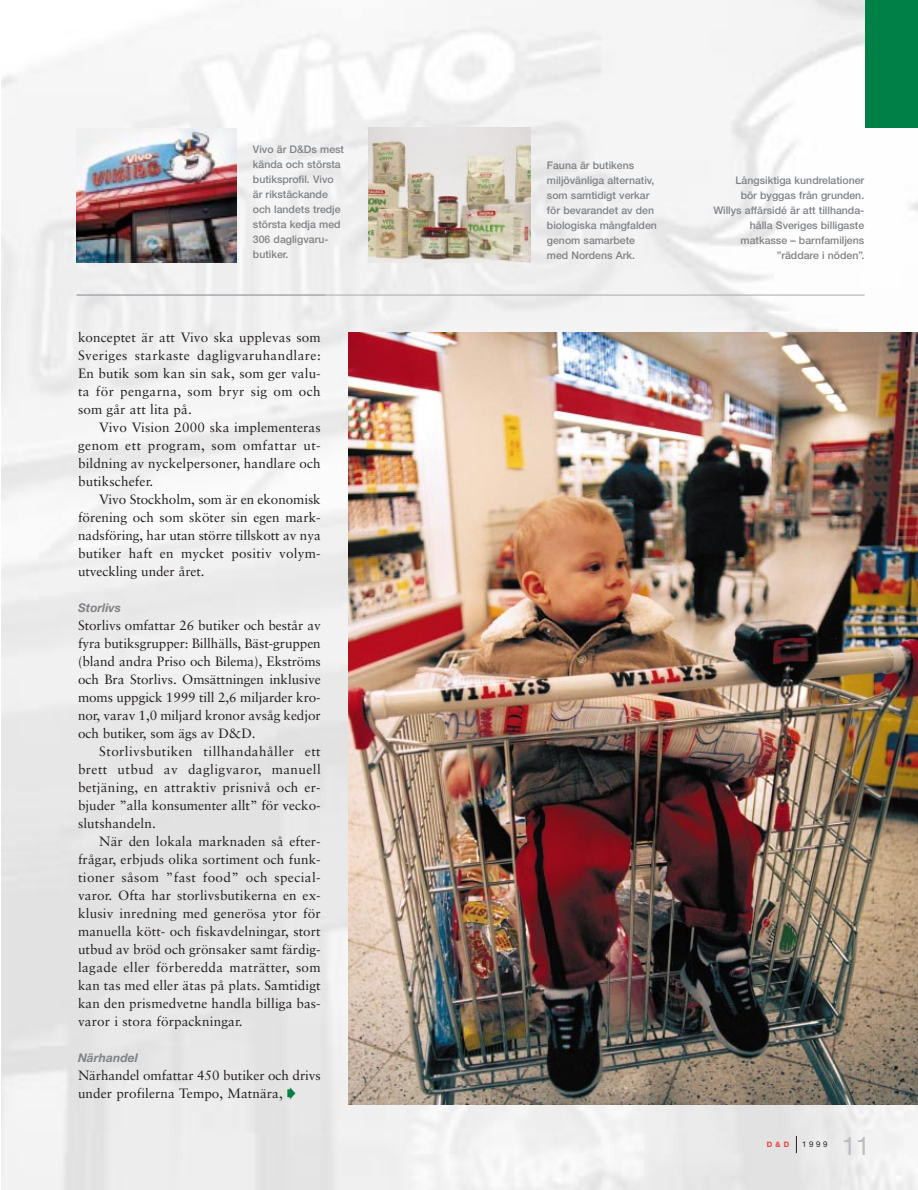
<style>
.page{position:relative;width:918px;height:1190px;background:#fff}
.page>*{position:absolute;margin:0;border:0;box-sizing:border-box;transform-origin:0 0}
.t1{font:25.5px "Helvetica Neue";color:#bcbdc0}
.t2{font:13.5px/18px "Sabon";letter-spacing:.01em;color:#231f20;text-align:justify}
.t3{font:italic 700 12px "Helvetica Neue";letter-spacing:.005em;color:#808285}
.t4{font:500 10.5px/15px "Helvetica Neue";color:#808285}
.t5{font:7.95px "Helvetica Neue";color:#231f20}
.t6{font:700 7.5px "Helvetica Neue";color:#ee3d3c}
.s1{color:#007f46}
</style>
<div class="page">
<img style="left:1px;top:0;width:917px;height:1189px">
<svg style="left:796px;top:1136px;width:1px;height:17px"></svg>
<div style="left:865px;top:0;width:53px;height:128px;background:#007f46"></div>
<hr style="left:77px;top:295px;width:788px;height:1px;background:#a8a9ad">
<img style="left:349px;top:333px;width:569px;height:771px">
<img style="left:77px;top:128px;width:160px;height:134px">
<img style="left:368px;top:128px;width:163px;height:134px">
<p class="t4" style="left:253px;top:143px;width:93px">Vivo är D&amp;Ds mest kända och största butiksprofil. Vivo är rikstäckande och landets tredje största kedja med<br>306 dagligvaru&shy;butiker.</p>
<p class="t2" style="left:78px;top:329px;width:244px">konceptet är att Vivo ska upplevas som Sveriges starkaste dagligvaruhandlare:<br>En butik som kan sin sak, som ger valu&shy;ta för pengarna, som bryr sig om och som går att lita på.</p>
<p class="t2" style="left:78px;top:419px;width:244px;text-indent:21px">Vivo Vision 2000 ska implementeras genom ett program, som omfattar ut&shy;bildning av nyckelpersoner, handlare och butikschefer.</p>
<p class="t2" style="left:78px;top:491px;width:244px;text-indent:21px">Vivo Stockholm, som är en ekonomisk förening och som sköter sin egen mark&shy;nadsföring, har utan större tillskott av nya butiker haft en mycket positiv volym&shy;utveckling under året.</p>
<p class="t3" style="left:78px;top:603px;width:45px">Storlivs</p>
<p class="t2" style="left:78px;top:617px;width:244px">Storlivs omfattar 26 butiker och består av fyra butiksgrupper: Billhälls, Bäst-gruppen (bland andra Priso och Bilema), Ekströms och Bra Storlivs. Omsättningen inklusive moms uppgick 1999 till 2,6 miljarder kro&shy;nor, varav 1,0 miljard kronor avsåg kedjor och butiker, som ägs av D&amp;D.</p>
<p class="t2" style="left:78px;top:743px;width:244px;text-indent:21px">Storlivsbutiken tillhandahåller ett brett utbud av dagligvaror, manuell betjäning, en attraktiv prisnivå och er&shy;bjuder ”alla konsumenter allt” för vecko&shy;slutshandeln.</p>
<p class="t2" style="left:78px;top:833px;width:244px;text-indent:21px">När den lokala marknaden så efter&shy;frågar, erbjuds olika sortiment och funk&shy;tioner såsom ”fast food” och special&shy;varor. Ofta har storlivsbutikerna en ex&shy;klusiv inredning med generösa ytor för manuella kött- och fiskavdelningar, stort utbud av bröd och grönsaker samt färdig&shy;lagade eller förberedda maträtter, som kan tas med eller ätas på plats. Samtidigt kan den prismedvetne handla billiga bas&shy;varor i stora förpackningar.</p>
<p class="t3" style="left:78px;top:1053px;width:61px">Närhandel</p>
<p class="t2" style="left:78px;top:1067px;width:244px">Närhandel omfattar 450 butiker och drivs under profilerna Tempo, Matnära, <span class="s1">➧</span></p>
<p class="t4" style="left:547px;top:158px;width:111px">Fauna är butikens miljövänliga alternativ, som samtidigt verkar för bevarandet av den biologiska mångfalden genom samarbete med Nordens Ark.</p>
<p class="t4" style="left:713px;top:174px;width:152px;text-align:right">Långsiktiga kundrelationer<br>bör byggas från grunden.<br>Willys affärsidé är att tillhanda&shy;hålla Sveriges billigaste matkasse – barnfamiljens ”räddare i nöden”.</p>
<p class="t6" style="left:767px;top:1141px;width:24px">D&amp;D</p>
<p class="t5" style="left:802px;top:1141px;width:27px">1999</p>
<h1 class="t1" style="left:842px;top:1137px;width:30px">11</h1>
</div>
